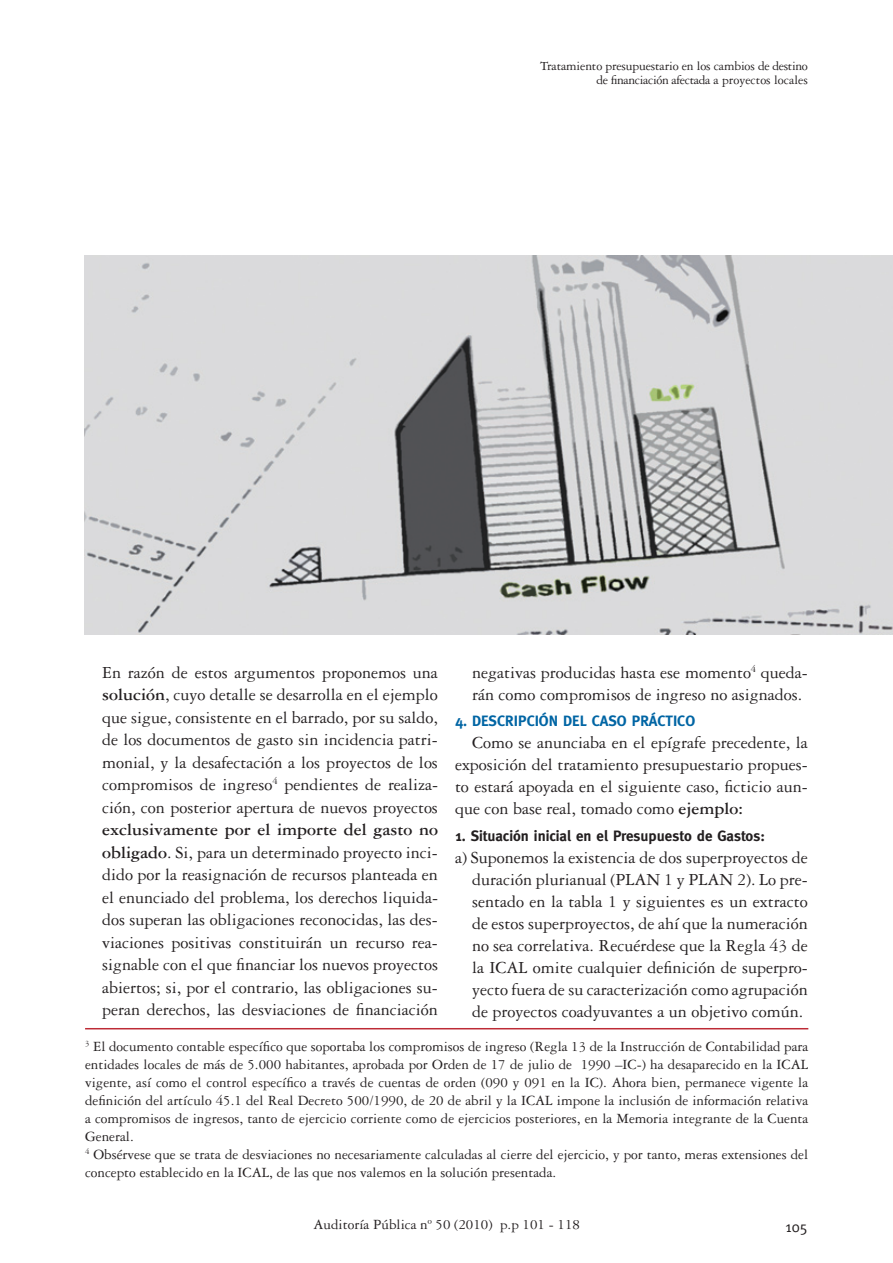
<style>
.page{position:relative;width:893px;height:1263px;background:#fff}
.page>*{position:absolute;margin:0;border:0;box-sizing:border-box;transform-origin:0 0}
.t1{font:18px/22.5px "Garamond Three";color:#231f20;text-align:justify}
.t2{font:15px/18px "Garamond Three";color:#231f20}
.t3{font:700 15px "Meta";color:#231f20}
.t4{font:700 15px "Meta";color:#0065a4}
.t5{font:15px "Meta";color:#231f20}
.t6{font:13.5px/14.4px "Garamond Three";letter-spacing:-.01em;color:#231f20;text-align:right}
.s1{font-weight:700}
</style>
<div class="page">
<hr style="left:85px;top:1028px;width:723px;height:1px;background:#bd2b36">
<img style="left:84px;top:256px;width:809px;height:378px">
<p class="t6" style="left:540px;top:58px;width:269px">Tratamiento presupuestario en los cambios de destino de financiación afectada a proyectos locales</p>
<p class="t1" style="left:102px;top:661px;width:337px">En razón de estos argumentos proponemos una <span class="s1">solución</span>, cuyo detalle se desarrolla en el ejemplo que sigue, consistente en el barrado, por su saldo, de los documentos de gasto sin incidencia patri&shy;monial, y la desafectación a los proyectos de los compromisos de ingreso<sup>4</sup> pendientes de realiza&shy;ción, con posterior apertura de nuevos proyectos</p>
<p class="t1" style="left:102px;top:819px;width:337px"><span class="s1">exclusivamente por el importe del gasto no obligado</span>. Si, para un determinado proyecto inci&shy;dido por la reasignación de recursos planteada en el enunciado del problema, los derechos liquida&shy;dos superan las obligaciones reconocidas, las des&shy;viaciones positivas constituirán un recurso rea&shy;signable con el que financiar los nuevos proyectos abiertos; si, por el contrario, las obligaciones su&shy;peran derechos, las desviaciones de financiación</p>
<p class="t1" style="left:472px;top:661px;width:337px;line-height:22px">negativas producidas hasta ese momento<sup>4</sup> queda&shy;rán como compromisos de ingreso no asignados.</p>
<p class="t4" style="left:455px;top:712px;width:242px">4. DESCRIPCIÓN DEL CASO PRÁCTICO</p>
<p class="t1" style="left:455px;top:732px;width:354px;line-height:22px;text-indent:17px">Como se anunciaba en el epígrafe precedente, la exposición del tratamiento presupuestario propues&shy;to estará apoyada en el siguiente caso, ficticio aun&shy;que con base real, tomado como <span class="s1">ejemplo:</span></p>
<p class="t3" style="left:455px;top:827px;width:311px">1. Situación inicial en el Presupuesto de Gastos:</p>
<p class="t1" style="left:472px;top:847px;width:337px;line-height:22px;text-indent:-17px">a) Suponemos la existencia de dos superproyectos de duración plurianual (PLAN 1 y PLAN 2). Lo pre&shy;sentado en la tabla 1 y siguientes es un extracto de estos superproyectos, de ahí que la numeración no sea correlativa. Recuérdese que la Regla 43 de la ICAL omite cualquier definición de superpro&shy;yecto fuera de su caracterización como agrupación de proyectos coadyuvantes a un objetivo común.</p>
<p class="t2" style="left:85px;top:1037px;width:725px"><sup>3</sup> El documento contable específico que soportaba los compromisos de ingreso (Regla 13 de la Instrucción de Contabilidad para entidades locales de más de 5.000 habitantes, aprobada por Orden de 17 de julio de 1990 –IC-) ha desaparecido en la ICAL vigente, así como el control específico a través de cuentas de orden (090 y 091 en la IC). Ahora bien, permanece vigente la definición del artículo 45.1 del Real Decreto 500/1990, de 20 de abril y la ICAL impone la inclusión de información relativa a compromisos de ingresos, tanto de ejercicio corriente como de ejercicios posteriores, en la Memoria integrante de la Cuenta General.<br><sup>4</sup> Obsérvese que se trata de desviaciones no necesariamente calculadas al cierre del ejercicio, y por tanto, meras extensiones del concepto establecido en la ICAL, de las que nos valemos en la solución presentada.</p>
<p class="t2" style="left:314px;top:1215px;width:268px">Auditoría Pública nº 50 (2010) p.p 101 - 118</p>
<p class="t5" style="left:786px;top:1218px;width:24px">105</p>
</div>
